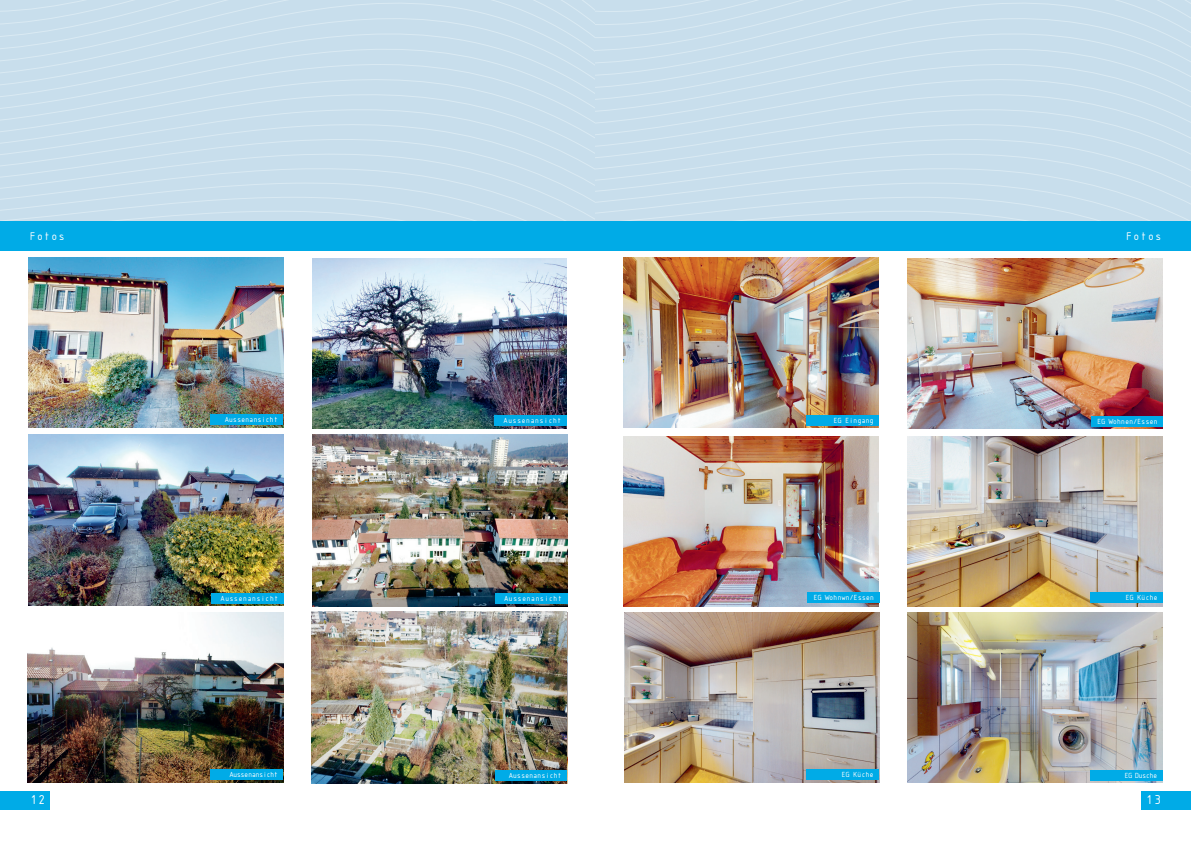
<style>
.page{position:relative;width:1191px;height:842px;background:#fff}
.page>*{position:absolute;margin:0;border:0;box-sizing:border-box;transform-origin:0 0}
.t1{font:14px "ISOCTEUR";color:#fff}
.t2{font:12px "ISOCTEUR";letter-spacing:-.1em;color:#fff}
.t3{font:8px "ISOCTEUR";letter-spacing:-.2em;color:#fff}
.t4{font:8px "ISOCTEUR";letter-spacing:-.15em;color:#fff}
.t5{font:8px "ISOCTEUR";letter-spacing:-.25em;color:#fff}
</style>
<div class="page">
<img style="left:907px;top:612px;width:255px;height:170px">
<img style="left:624px;top:258px;width:255px;height:170px">
<img style="left:624px;top:612px;width:255px;height:170px">
<img style="left:907px;top:436px;width:255px;height:170px">
<img style="left:907px;top:258px;width:255px;height:170px">
<img style="left:623px;top:436px;width:256px;height:170px">
<img style="left:312px;top:258px;width:254px;height:170px">
<img style="left:28px;top:258px;width:255px;height:170px">
<img style="left:28px;top:612px;width:255px;height:171px">
<svg style="left:0;top:0;width:595px;height:221px;background:#c9deec"></svg>
<div style="left:0;top:791px;width:49px;height:19px;background:#00abe7"></div>
<svg style="left:595px;top:0;width:596px;height:221px;background:#c9deec"></svg>
<div style="left:595px;top:221px;width:596px;height:30px;background:#00abe7"></div>
<div style="left:0;top:221px;width:595px;height:30px;background:#00abe7"></div>
<div style="left:1141px;top:791px;width:50px;height:19px;background:#00abe7"></div>
<img style="left:311px;top:612px;width:255px;height:171px">
<div style="left:495px;top:770px;width:71px;height:11px;background:#00abe7"></div>
<div style="left:1090px;top:770px;width:72px;height:10px;background:#00abe7"></div>
<div style="left:806px;top:769px;width:73px;height:11px;background:#00abe7"></div>
<div style="left:211px;top:769px;width:72px;height:11px;background:#00abe7"></div>
<div style="left:807px;top:592px;width:72px;height:11px;background:#00abe7"></div>
<div style="left:1090px;top:592px;width:72px;height:10px;background:#00abe7"></div>
<div style="left:1090px;top:416px;width:72px;height:10px;background:#00abe7"></div>
<div style="left:806px;top:415px;width:73px;height:11px;background:#00abe7"></div>
<img style="left:28px;top:434px;width:256px;height:172px">
<div style="left:211px;top:593px;width:73px;height:10px;background:#00abe7"></div>
<div style="left:494px;top:415px;width:72px;height:11px;background:#00abe7"></div>
<img style="left:312px;top:434px;width:255px;height:172px">
<div style="left:495px;top:593px;width:72px;height:10px;background:#00abe7"></div>
<div style="left:211px;top:414px;width:72px;height:11px;background:#00abe7"></div>
<h2 class="t2" style="left:28px;top:228px;width:39px">Fotos</h2>
<h2 class="t2" style="left:1124px;top:228px;width:39px">Fotos</h2>
<p class="t3" style="left:224px;top:414px;width:56px">Aussenansicht</p>
<p class="t4" style="left:220px;top:593px;width:61px">Aussenansicht</p>
<p class="t4" style="left:503px;top:415px;width:61px">Aussenansicht</p>
<p class="t4" style="left:503px;top:593px;width:61px">Aussenansicht</p>
<p class="t3" style="left:832px;top:415px;width:43px">EG Eingang</p>
<p class="t3" style="left:1096px;top:416px;width:64px">EG Wohnen/Essen</p>
<p class="t3" style="left:813px;top:592px;width:64px">EG Wohnwn/Essen</p>
<p class="t3" style="left:1124px;top:592px;width:35px">EG Küche</p>
<p class="t5" style="left:229px;top:770px;width:51px">Aussenansicht</p>
<p class="t3" style="left:508px;top:770px;width:56px">Aussenansicht</p>
<p class="t3" style="left:841px;top:769px;width:35px">EG Küche</p>
<p class="t5" style="left:1123px;top:770px;width:36px">EG Dusche</p>
<h1 class="t1" style="left:28px;top:791px;width:20px">12</h1>
<h1 class="t1" style="left:1144px;top:791px;width:20px">13</h1>
</div>
